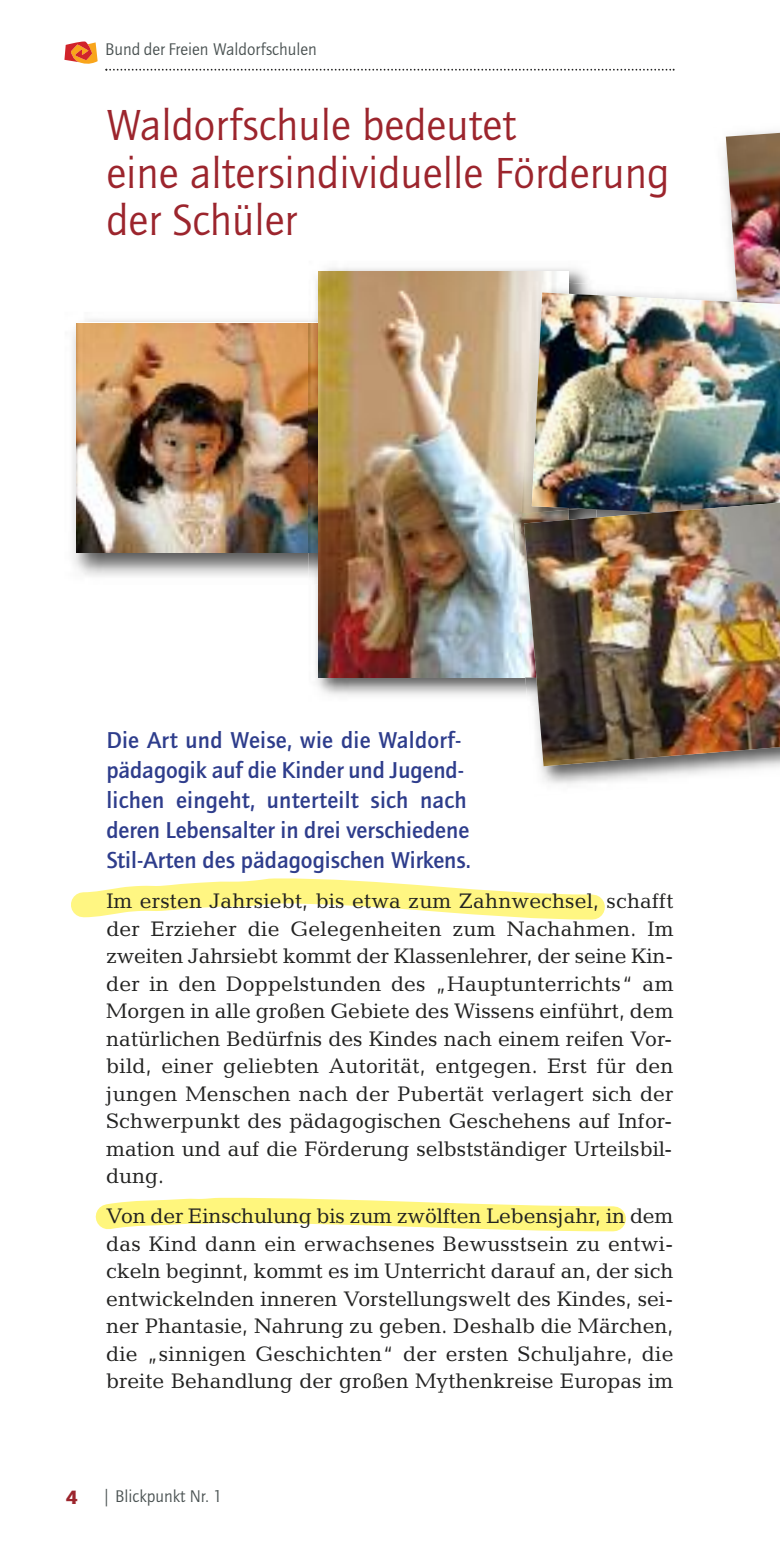
<style>
.page{position:relative;width:780px;height:1560px;background:#fff}
.page>*{position:absolute;margin:0;border:0;box-sizing:border-box;transform-origin:0 0}
.t1{font:45px/47.5px "Quay Sans";color:#9c252d}
.t2{font:500 23.75px/30px "Quay Sans";color:#2e3d8c}
.t3{font:21.25px/27.5px "Candida";color:#222221;text-align:justify}
.t4{font:17.5px "Quay Sans";color:#495151}
.s1{font-weight:900;font-size:20px;color:#9c252d}
</style>
<div class="page">
<img style="left:725px;top:131px;width:55px;height:153px">
<img style="left:72px;top:319px;width:237px;height:258px">
<img style="left:76px;top:324px;width:233px;height:228px">
<svg style="left:71px;top:878px;width:534px;height:42px"></svg>
<svg style="left:95px;top:1197px;width:531px;height:35px"></svg>
<svg style="left:64px;top:41px;width:34px;height:23px"></svg>
<svg style="left:105px;top:69px;width:569px;height:2px"></svg>
<img style="left:315px;top:268px;width:273px;height:428px">
<img style="left:309px;top:322px;width:10px;height:230px">
<img style="left:319px;top:271px;width:249px;height:406px">
<img style="left:597px;top:284px;width:183px;height:8px">
<img style="left:569px;top:283px;width:27px;height:9px">
<img style="left:522px;top:281px;width:46px;height:228px">
<img style="left:531px;top:292px;width:249px;height:200px">
<img style="left:540px;top:766px;width:240px;height:18px">
<img style="left:512px;top:513px;width:12px;height:164px">
<img style="left:521px;top:509px;width:3px;height:26px">
<img style="left:524px;top:492px;width:256px;height:10px">
<img style="left:524px;top:502px;width:256px;height:264px">
<p class="t4" style="left:105px;top:39px;width:213px">Bund der Freien Waldorfschulen</p>
<h1 class="t1" style="left:106px;top:101px;width:564px">Waldorfschule bedeutet<br>eine altersindividuelle Förderung der Schüler</h1>
<p class="t2" style="left:106px;top:724px;width:366px">Die Art und Weise, wie die Waldorf&shy;pädagogik auf die Kinder und Jugend&shy;lichen eingeht, unterteilt sich nach deren Lebensalter in drei verschiedene Stil-Arten des pädagogischen Wirkens.</p>
<p class="t3" style="left:106px;top:889px;width:569px">Im ersten Jahrsiebt, bis etwa zum Zahnwechsel, schafft der Erzieher die Gelegenheiten zum Nachahmen. Im zweiten Jahrsiebt kommt der Klassenlehrer, der seine Kin&shy;der in den Doppelstunden des „Hauptunterrichts“ am Morgen in alle großen Gebiete des Wissens einführt, dem natürlichen Bedürfnis des Kindes nach einem reifen Vor&shy;bild, einer geliebten Autorität, entgegen. Erst für den jungen Menschen nach der Pubertät verlagert sich der Schwerpunkt des pädagogischen Geschehens auf Infor&shy;mation und auf die Förderung selbstständiger Urteilsbil&shy;dung.</p>
<p class="t3" style="left:106px;top:1204px;width:568px">Von der Einschulung bis zum zwölften Lebensjahr, in dem das Kind dann ein erwachsenes Bewusstsein zu entwi&shy;ckeln beginnt, kommt es im Unterricht darauf an, der sich entwickelnden inneren Vorstellungswelt des Kindes, sei&shy;ner Phantasie, Nahrung zu geben. Deshalb die Märchen, die „sinnigen Geschichten“ der ersten Schuljahre, die breite Behandlung der großen Mythenkreise Europas im</p>
<p class="t4" style="left:66px;top:1485px;width:158px"><span class="s1">4</span> | Blickpunkt Nr. 1</p>
</div>
